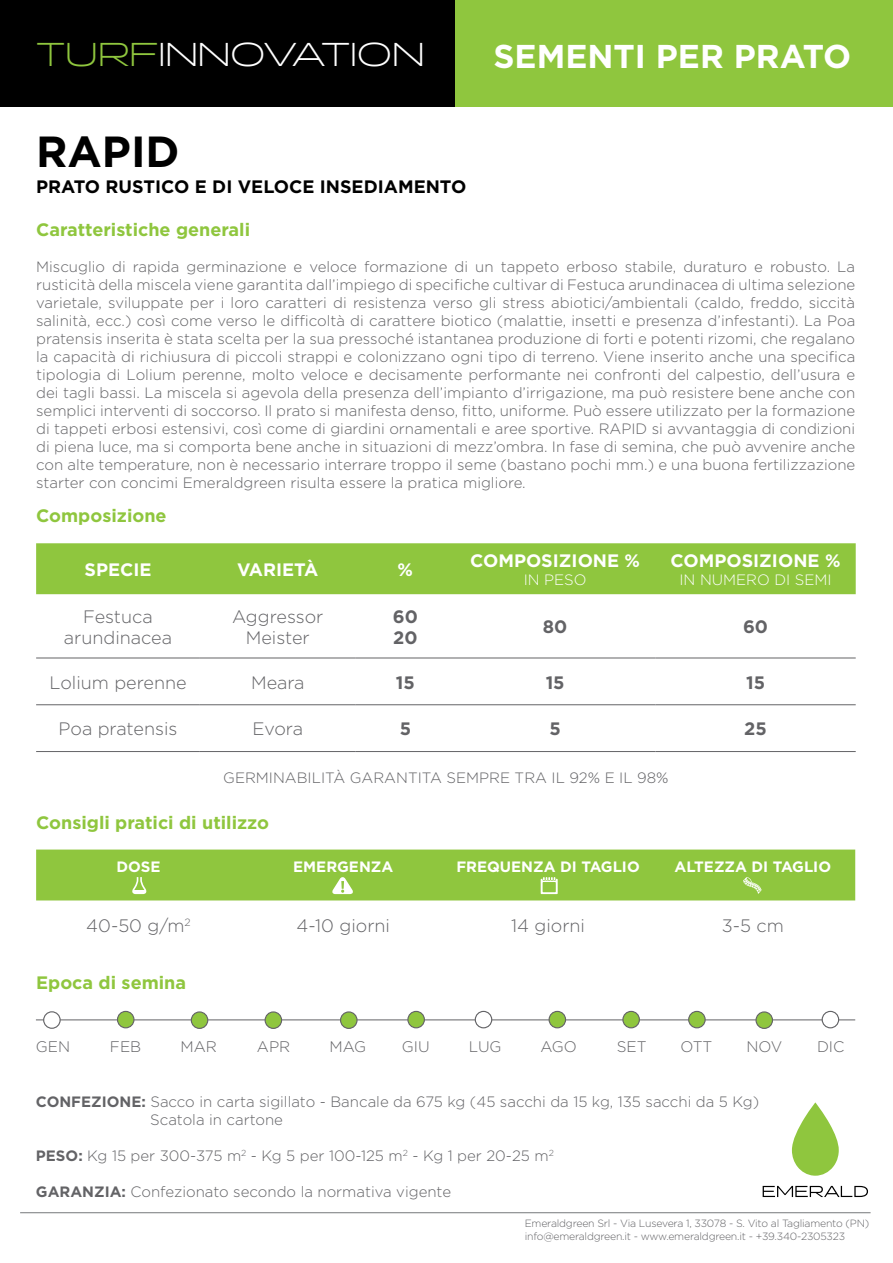
<style>
.page{position:relative;width:893px;height:1263px;background:#fff}
.page>*{position:absolute;margin:0;border:0;box-sizing:border-box;transform-origin:0 0}
.t1{font:700 43.5px "Gotham";color:#000}
.t2{font:700 33px "Gotham";color:#fff}
.t3{font:300 33px "Halogen";color:#fff}
.t4{font:300 18px "Gotham";color:#636366}
.t5{font:700 18px "Gotham";color:#8fc63e}
.t6{font:700 18px "Gotham";color:#fff}
.t7{font:700 18px "Gotham";color:#000}
.t8{font:700 18px "Gotham";color:#636366}
.t9{font:300 15.3px "Gotham";color:#636366}
.t10{font:300 15px/18px "Gotham";color:#636366;text-align:justify}
.t11{font:700 15px "Gotham";color:#fff}
.t12{font:300 15px "Gotham";color:#fff}
.t13{font:300 10.5px/12.6px "Gotham";letter-spacing:-.02em;color:#636366}
.s1{color:#8fc63e}
.s2{font-weight:700}
</style>
<div class="page">
<div style="left:455px;top:0;width:438px;height:107px;background:#8fc63e"></div>
<div style="left:0;top:0;width:455px;height:107px;background:#000"></div>
<hr style="left:20px;top:1212px;width:851px;height:1px;background:#76787b">
<svg style="left:792px;top:1102px;width:47px;height:74px"></svg>
<svg style="left:763px;top:1186px;width:105px;height:11px"></svg>
<hr style="left:36px;top:1019px;width:819px;height:1px;background:#636366">
<div style="left:44px;top:1012px;width:16px;height:16px;background:#fff;border-radius:50%"></div>
<div style="left:43px;top:1011px;width:18px;height:18px;border:1px solid #636366;border-radius:50%"></div>
<div style="left:118px;top:1011px;width:16px;height:17px;background:#8fc63e;border-radius:50%"></div>
<div style="left:117px;top:1011px;width:17px;height:17px;border:1px solid #636366;border-radius:50%"></div>
<div style="left:191px;top:1012px;width:17px;height:16px;background:#8fc63e;border-radius:50%"></div>
<div style="left:191px;top:1011px;width:17px;height:18px;border:1px solid #636366;border-radius:50%"></div>
<div style="left:265px;top:1012px;width:17px;height:16px;background:#8fc63e;border-radius:50%"></div>
<div style="left:265px;top:1011px;width:17px;height:18px;border:1px solid #636366;border-radius:50%"></div>
<div style="left:341px;top:1012px;width:16px;height:16px;background:#8fc63e;border-radius:50%"></div>
<div style="left:340px;top:1011px;width:18px;height:18px;border:1px solid #636366;border-radius:50%"></div>
<div style="left:408px;top:1011px;width:16px;height:17px;background:#8fc63e;border-radius:50%"></div>
<div style="left:407px;top:1011px;width:18px;height:17px;border:1px solid #636366;border-radius:50%"></div>
<div style="left:475px;top:1011px;width:17px;height:17px;background:#fff;border-radius:50%"></div>
<div style="left:475px;top:1011px;width:17px;height:17px;border:1px solid #636366;border-radius:50%"></div>
<div style="left:549px;top:1011px;width:16px;height:17px;background:#8fc63e;border-radius:50%"></div>
<div style="left:549px;top:1011px;width:17px;height:17px;border:1px solid #636366;border-radius:50%"></div>
<div style="left:623px;top:1011px;width:16px;height:17px;background:#8fc63e;border-radius:50%"></div>
<div style="left:622px;top:1011px;width:18px;height:17px;border:1px solid #636366;border-radius:50%"></div>
<div style="left:689px;top:1011px;width:16px;height:17px;background:#8fc63e;border-radius:50%"></div>
<div style="left:688px;top:1011px;width:18px;height:17px;border:1px solid #636366;border-radius:50%"></div>
<div style="left:822px;top:1011px;width:17px;height:17px;background:#fff;border-radius:50%"></div>
<div style="left:822px;top:1011px;width:17px;height:17px;border:1px solid #636366;border-radius:50%"></div>
<div style="left:756px;top:1012px;width:16px;height:16px;background:#8fc63e;border-radius:50%"></div>
<div style="left:755px;top:1011px;width:18px;height:18px;border:1px solid #636366;border-radius:50%"></div>
<div style="left:36px;top:849px;width:819px;height:51px;background:#8fc63e"></div>
<div style="left:36px;top:543px;width:820px;height:51px;background:#8fc63e"></div>
<hr style="left:36px;top:751px;width:164px;height:1px;background:#636366">
<hr style="left:200px;top:751px;width:156px;height:1px;background:#636366">
<hr style="left:356px;top:751px;width:99px;height:1px;background:#636366">
<hr style="left:455px;top:751px;width:200px;height:1px;background:#636366">
<hr style="left:655px;top:751px;width:201px;height:1px;background:#636366">
<hr style="left:36px;top:658px;width:164px;height:1px;background:#636366">
<hr style="left:200px;top:658px;width:156px;height:1px;background:#636366">
<hr style="left:356px;top:658px;width:99px;height:1px;background:#636366">
<hr style="left:455px;top:658px;width:200px;height:1px;background:#636366">
<hr style="left:655px;top:658px;width:201px;height:1px;background:#636366">
<hr style="left:36px;top:704px;width:164px;height:1px;background:#636366">
<hr style="left:200px;top:704px;width:156px;height:1px;background:#636366">
<hr style="left:356px;top:704px;width:99px;height:1px;background:#636366">
<hr style="left:455px;top:704px;width:200px;height:1px;background:#636366">
<hr style="left:655px;top:704px;width:201px;height:1px;background:#636366">
<h2 class="t3" style="left:36px;top:34px;width:390px"><span class="s1">TURF</span>INNOVATION</h2>
<p class="t1" style="left:36px;top:122px;width:145px">RAPID</p>
<p class="t7" style="left:36px;top:175px;width:432px">PRATO RUSTICO E DI VELOCE INSEDIAMENTO</p>
<h2 class="t2" style="left:493px;top:35px;width:359px">SEMENTI PER PRATO</h2>
<p class="t5" style="left:36px;top:217px;width:215px">Caratteristiche generali</p>
<p class="t10" style="left:36px;top:257px;width:821px">Miscuglio di rapida germinazione e veloce formazione di un tappeto erboso stabile, duraturo e robusto. La rusticità della miscela viene garantita dall’impiego di specifiche cultivar di Festuca arundinacea di ultima selezione varietale, sviluppate per i loro caratteri di resistenza verso gli stress abiotici/ambientali (caldo, freddo, siccità salinità, ecc.) così come verso le difficoltà di carattere biotico (malattie, insetti e presenza d’infestanti). La Poa pratensis inserita è stata scelta per la sua pressoché istantanea produzione di forti e potenti rizomi, che regalano la capacità di richiusura di piccoli strappi e colonizzano ogni tipo di terreno. Viene inserito anche una specifica tipologia di Lolium perenne, molto veloce e decisamente performante nei confronti del calpestio, dell’usura e dei tagli bassi. La miscela si agevola della presenza dell’impianto d’irrigazione, ma può resistere bene anche con semplici interventi di soccorso. Il prato si manifesta denso, fitto, uniforme. Può essere utilizzato per la formazione di tappeti erbosi estensivi, così come di giardini ornamentali e aree sportive. RAPID si avvantaggia di condizioni di piena luce, ma si comporta bene anche in situazioni di mezz’ombra. In fase di semina, che può avvenire anche con alte temperature, non è necessario interrare troppo il seme (bastano pochi mm.) e una buona fertilizzazione starter con concimi Emeraldgreen risulta essere la pratica migliore.</p>
<p class="t5" style="left:36px;top:504px;width:132px">Composizione</p>
<p class="t6" style="left:84px;top:558px;width:68px">SPECIE</p>
<p class="t6" style="left:237px;top:558px;width:83px">VARIETÀ</p>
<p class="t6" style="left:398px;top:558px;width:17px">%</p>
<p class="t4" style="left:83px;top:605px;width:71px">Festuca</p>
<p class="t4" style="left:64px;top:626px;width:110px">arundinacea</p>
<p class="t4" style="left:232px;top:605px;width:93px">Aggressor</p>
<p class="t4" style="left:246px;top:626px;width:66px">Meister</p>
<p class="t8" style="left:393px;top:604px;width:27px">60</p>
<p class="t8" style="left:393px;top:626px;width:26px">20</p>
<p class="t6" style="left:470px;top:549px;width:171px">COMPOSIZIONE %</p>
<p class="t12" style="left:524px;top:570px;width:64px">IN PESO</p>
<p class="t6" style="left:671px;top:549px;width:171px">COMPOSIZIONE %</p>
<p class="t12" style="left:679px;top:570px;width:153px">IN NUMERO DI SEMI</p>
<p class="t8" style="left:543px;top:615px;width:26px">80</p>
<p class="t8" style="left:743px;top:615px;width:27px">60</p>
<p class="t4" style="left:49px;top:671px;width:139px">Lolium perenne</p>
<p class="t4" style="left:251px;top:671px;width:55px">Meara</p>
<p class="t8" style="left:396px;top:670px;width:20px">15</p>
<p class="t8" style="left:546px;top:670px;width:20px">15</p>
<p class="t8" style="left:746px;top:670px;width:20px">15</p>
<p class="t4" style="left:59px;top:718px;width:120px">Poa pratensis</p>
<p class="t4" style="left:253px;top:718px;width:52px">Evora</p>
<p class="t8" style="left:400px;top:717px;width:13px">5</p>
<p class="t8" style="left:549px;top:717px;width:13px">5</p>
<p class="t8" style="left:744px;top:717px;width:24px">25</p>
<p class="t10" style="left:223px;top:768px;width:447px">GERMINABILITÀ GARANTITA SEMPRE TRA IL 92% E IL 98%</p>
<p class="t5" style="left:36px;top:810px;width:234px">Consigli pratici di utilizzo</p>
<p class="t11" style="left:116px;top:857px;width:46px">DOSE</p>
<p class="t11" style="left:293px;top:857px;width:102px">EMERGENZA</p>
<p class="t11" style="left:456px;top:857px;width:185px">FREQUENZA DI TAGLIO</p>
<p class="t11" style="left:675px;top:857px;width:158px">ALTEZZA DI TAGLIO</p>
<p class="t4" style="left:86px;top:914px;width:106px">40-50 g/m<sup>2</sup></p>
<p class="t4" style="left:296px;top:914px;width:95px">4-10 giorni</p>
<p class="t4" style="left:511px;top:914px;width:75px">14 giorni</p>
<p class="t4" style="left:722px;top:914px;width:64px">3-5 cm</p>
<p class="t5" style="left:36px;top:971px;width:151px">Epoca di semina</p>
<p class="t9" style="left:36px;top:1037px;width:36px">GEN</p>
<p class="t9" style="left:110px;top:1037px;width:33px">FEB</p>
<p class="t9" style="left:180px;top:1037px;width:38px">MAR</p>
<p class="t9" style="left:257px;top:1037px;width:35px">APR</p>
<p class="t9" style="left:329px;top:1037px;width:38px">MAG</p>
<p class="t9" style="left:402px;top:1037px;width:29px">GIU</p>
<p class="t9" style="left:469px;top:1037px;width:34px">LUG</p>
<p class="t9" style="left:540px;top:1037px;width:38px">AGO</p>
<p class="t9" style="left:617px;top:1037px;width:31px">SET</p>
<p class="t9" style="left:681px;top:1037px;width:33px">OTT</p>
<p class="t9" style="left:746px;top:1037px;width:37px">NOV</p>
<p class="t9" style="left:817px;top:1037px;width:29px">DIC</p>
<p class="t10" style="left:36px;top:1092px;width:725px"><span class="s2">CONFEZIONE:</span> Sacco in carta sigillato - Bancale da 675 kg (45 sacchi da 15 kg, 135 sacchi da 5 Kg)</p>
<p class="t10" style="left:150px;top:1110px;width:134px">Scatola in cartone</p>
<p class="t10" style="left:36px;top:1146px;width:519px"><span class="s2">PESO:</span> Kg 15 per 300-375 m<sup>2</sup> - Kg 5 per 100-125 m<sup>2</sup> - Kg 1 per 20-25 m<sup>2</sup></p>
<p class="t10" style="left:36px;top:1182px;width:417px"><span class="s2">GARANZIA:</span> Confezionato secondo la normativa vigente</p>
<p class="t13" style="left:525px;top:1217px;width:346px">Emeraldgreen Srl - Via Lusevera 1, 33078 - S. Vito al Tagliamento (PN) info@emeraldgreen.it - www.emeraldgreen.it - +39.340-2305323</p>
</div>
